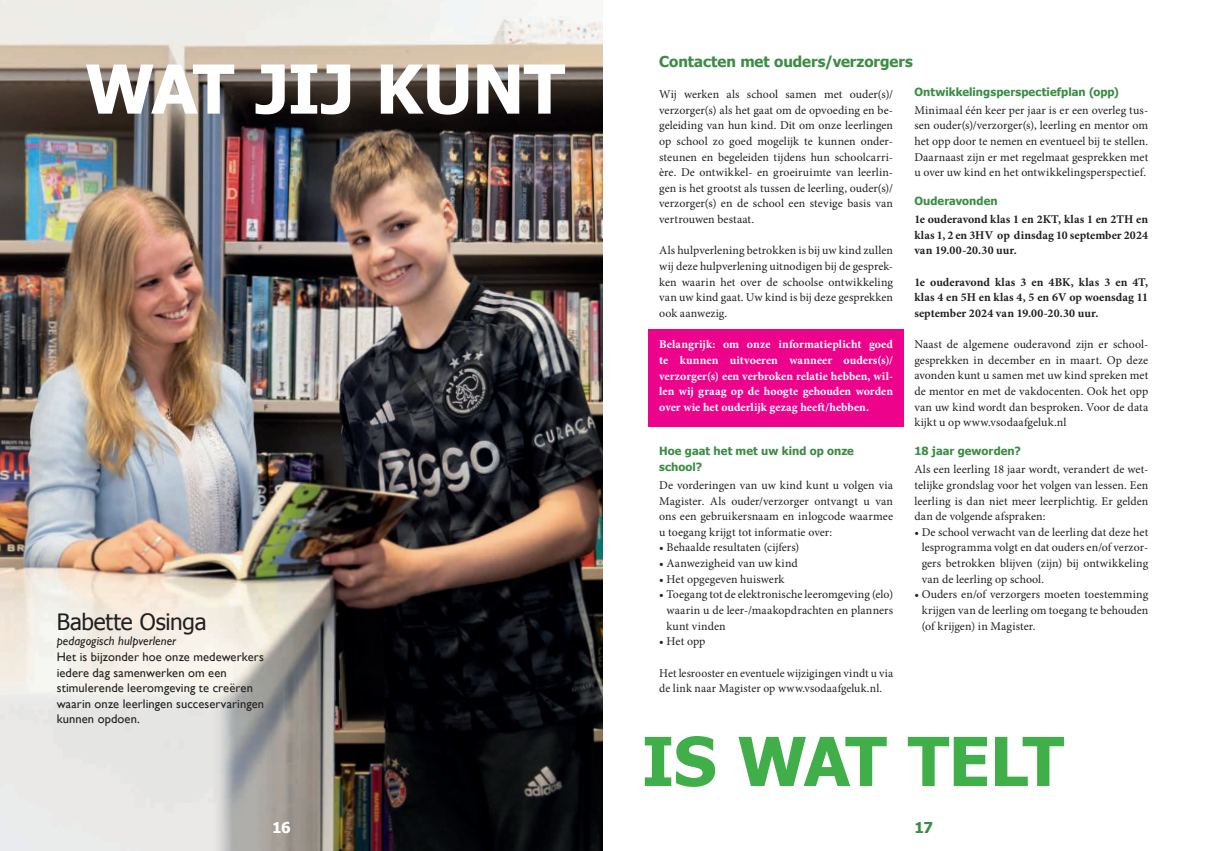
<style>
.page{position:relative;width:1205px;height:851px;background:#fff}
.page>*{position:absolute;margin:0;border:0;box-sizing:border-box;transform-origin:0 0}
.t1{font:700 67.5px "Tahoma";letter-spacing:-.01em;color:#fff}
.t2{font:700 67.5px "Tahoma";letter-spacing:-.03em;color:#40ae49}
.t3{font:22.5px "Tahoma";letter-spacing:-.01em;color:#231f20}
.t4{font:700 15px "Tahoma";color:#3b8c45}
.t5{font:700 15px "Tahoma";color:#fff}
.t6{font:12.5px/15.6px "Gill Sans";letter-spacing:.01em;color:#231f20}
.t7{font:italic 12.5px "Gill Sans";letter-spacing:.005em;color:#231f20}
.t8{font:11.88px/15.6px "Minion Pro";letter-spacing:.005em;color:#231f20;text-align:justify}
.t9{font:700 11.88px/15.6px "Minion Pro";letter-spacing:.01em;color:#231f20;text-align:justify}
.t10{font:700 11.88px/15.6px "Minion Pro";color:#fff;text-align:justify}
.t11{font:700 11.25px/15.6px "Tahoma";letter-spacing:.005em;color:#3b8c45}
</style>
<div class="page">
<img style="left:0;top:0;width:602px;height:850px">
<div style="left:648px;top:329px;width:256px;height:97px;background:#ed028c"></div>
<h1 class="t1" style="left:85px;top:42px;width:481px">WAT JIJ KUNT</h1>
<h2 class="t3" style="left:57px;top:606px;width:151px">Babette Osinga</h2>
<p class="t7" style="left:57px;top:633px;width:121px">pedagogisch hulpverlener</p>
<p class="t6" style="left:57px;top:648px;width:209px">Het is bijzonder hoe onze medewerkers iedere dag samenwerken om een stimulerende leeromgeving te creëren waarin onze leerlingen succeservaringen kunnen opdoen.</p>
<p class="t4" style="left:659px;top:51px;width:255px">Contacten met ouders/verzorgers</p>
<p class="t8" style="left:659px;top:86px;width:235px">Wij werken als school samen met ouder(s)/ verzorger(s) als het gaat om de opvoeding en be&shy;geleiding van hun kind. Dit om onze leerlingen op school zo goed mogelijk te kunnen onder&shy;steunen en begeleiden tijdens hun schoolcarri&shy;ère. De ontwikkel- en groeiruimte van leerlin&shy;gen is het grootst als tussen de leerling, ouder(s)/ verzorger(s) en de school een stevige basis van vertrouwen bestaat.</p>
<p class="t8" style="left:659px;top:243px;width:235px">Als hulpverlening betrokken is bij uw kind zullen wij deze hulpverlening uitnodigen bij de gesprek&shy;ken waarin het over de schoolse ontwikkeling van uw kind gaat. Uw kind is bij deze gesprekken ook aanwezig.</p>
<p class="t10" style="left:659px;top:336px;width:235px">Belangrijk: om onze informatieplicht goed te kunnen uitvoeren wanneer ouders(s)/ verzorger(s) een verbroken relatie hebben, wil&shy;len wij graag op de hoogte gehouden worden over wie het ouderlijk gezag heeft/hebben.</p>
<p class="t11" style="left:659px;top:442px;width:196px">Hoe gaat het met uw kind op onze school?</p>
<p class="t8" style="left:659px;top:477px;width:235px">De vorderingen van uw kind kunt u volgen via Magister. Als ouder/verzorger ontvangt u van ons een gebruikersnaam en inlogcode waarmee u toegang krijgt tot informatie over:</p>
<p class="t8" style="left:659px;top:540px;width:142px">• Behaalde resultaten (cijfers)</p>
<p class="t8" style="left:659px;top:555px;width:140px">• Aanwezigheid van uw kind</p>
<p class="t8" style="left:659px;top:571px;width:127px">• Het opgegeven huiswerk</p>
<p class="t8" style="left:666px;top:586px;width:228px;text-indent:-7px">• Toegang tot de elektronische leeromgeving (elo) waarin u de leer-/maakopdrachten en planners kunt vinden</p>
<p class="t8" style="left:659px;top:633px;width:48px">• Het opp</p>
<p class="t8" style="left:659px;top:665px;width:235px">Het lesrooster en eventuele wijzigingen vindt u via de link naar Magister op www.vsodaafgeluk.nl.</p>
<p class="t11" style="left:914px;top:83px;width:206px">Ontwikkelingsperspectiefplan (opp)</p>
<p class="t8" style="left:914px;top:102px;width:235px">Minimaal één keer per jaar is er een overleg tus&shy;sen ouder(s)/verzorger(s), leerling en mentor om het opp door te nemen en eventueel bij te stellen.<br>Daarnaast zijn er met regelmaat gesprekken met u over uw kind en het ontwikkelingsperspectief.</p>
<p class="t11" style="left:914px;top:192px;width:85px">Ouderavonden</p>
<p class="t9" style="left:914px;top:211px;width:235px">1e ouderavond klas 1 en 2KT, klas 1 en 2TH en klas 1, 2 en 3HV op dinsdag 10 september 2024 van 19.00-20.30 uur.</p>
<p class="t9" style="left:914px;top:274px;width:235px">1e ouderavond klas 3 en 4BK, klas 3 en 4T, klas 4 en 5H en klas 4, 5 en 6V op woensdag 11 september 2024 van 19.00-20.30 uur.</p>
<p class="t8" style="left:914px;top:336px;width:235px">Naast de algemene ouderavond zijn er school&shy;gesprekken in december en in maart. Op deze avonden kunt u samen met uw kind spreken met de mentor en met de vakdocenten. Ook het opp van uw kind wordt dan besproken. Voor de data kijkt u op www.vsodaafgeluk.nl</p>
<p class="t11" style="left:914px;top:442px;width:108px">18 jaar geworden?</p>
<p class="t8" style="left:914px;top:461px;width:235px">Als een leerling 18 jaar wordt, verandert de wet&shy;telijke grondslag voor het volgen van lessen. Een leerling is dan niet meer leerplichtig. Er gelden dan de volgende afspraken:</p>
<p class="t8" style="left:922px;top:524px;width:228px;text-indent:-7px">• De school verwacht van de leerling dat deze het lesprogramma volgt en dat ouders en/of verzor&shy;gers betrokken blijven (zijn) bij ontwikkeling van de leerling op school.</p>
<p class="t8" style="left:922px;top:586px;width:228px;text-indent:-7px">• Ouders en/of verzorgers moeten toestemming krijgen van de leerling om toegang te behouden (of krijgen) in Magister.</p>
<h1 class="t2" style="left:642px;top:714px;width:424px">IS WAT TELT</h1>
<p class="t5" style="left:272px;top:816px;width:20px">16</p>
<p class="t4" style="left:914px;top:816px;width:20px">17</p>
</div>
